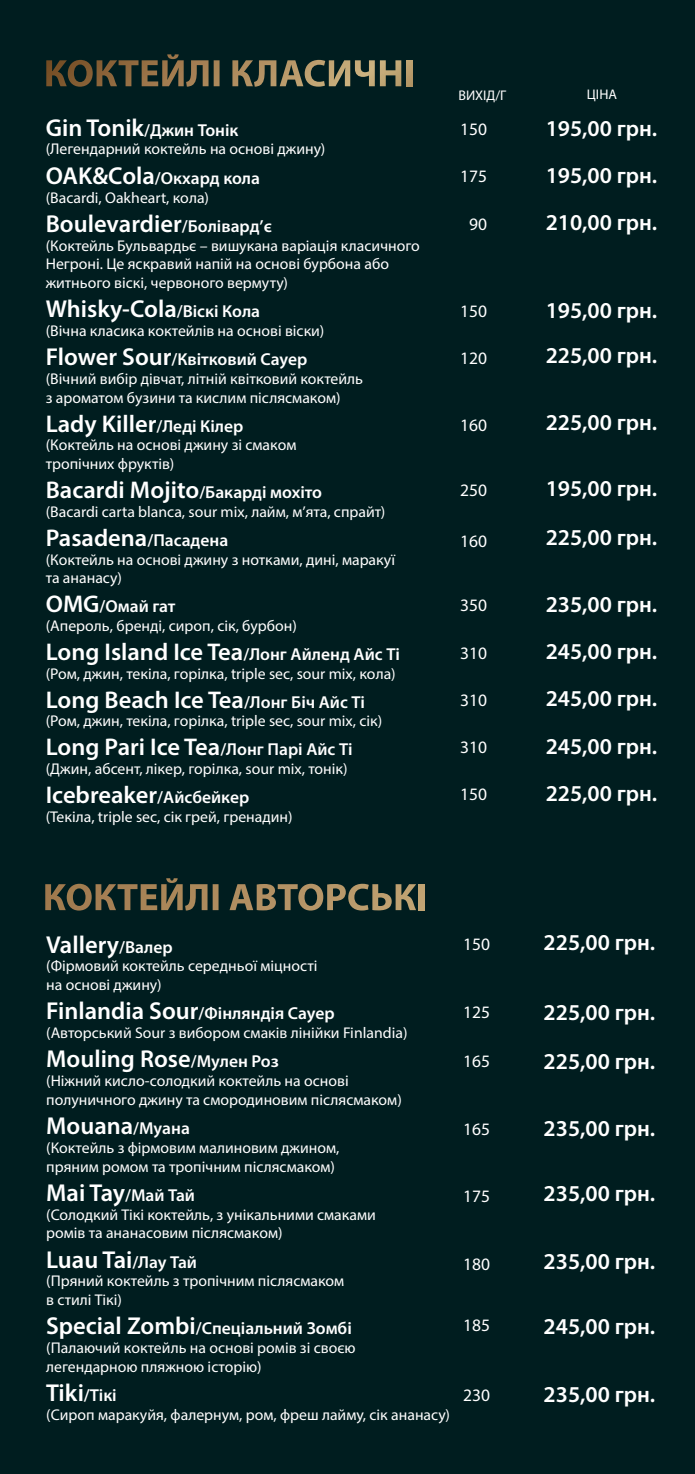
<style>
.page{position:relative;width:695px;height:1474px;background:#fff}
.page>*{position:absolute;margin:0;border:0;box-sizing:border-box;transform-origin:0 0}
.t1{font:600 24.5px "Myriad Pro";color:#fff}
.t2{font:600 24.15px "Myriad Pro";color:#fff}
.t3{font:600 22.75px/47.2px "Myriad Pro";color:#fff}
.t4{font:17.5px "Myriad Pro";color:#fff}
.t5{font:600 17.32px "Myriad Pro";color:#fff}
.t6{font:15.58px/18.7px "Myriad Pro";color:#fff}
.t7{font:14px "Myriad Pro";color:#fff}
.s1{font-size:24.5px}
.s2{font-size:17.32px}
.s3{font-size:24.15px}
</style>
<div class="page">
<div style="left:0;top:0;width:694px;height:1473px;background:#001d1f"></div>
<svg style="left:45px;top:878px;width:173px;height:32px"></svg>
<svg style="left:229px;top:883px;width:196px;height:27px"></svg>
<svg style="left:46px;top:54px;width:162px;height:33px"></svg>
<svg style="left:214px;top:60px;width:5px;height:26px"></svg>
<svg style="left:232px;top:60px;width:180px;height:27px"></svg>
<p class="t5" style="left:46px;top:119px;width:194px"><span class="s1">Gin Tonik</span>/Джин Тонік</p>
<p class="t6" style="left:46px;top:140px;width:281px">(Легендарний коктейль на основі джину)</p>
<p class="t5" style="left:46px;top:167px;width:216px"><span class="s1">OAK&amp;Cola</span>/Окхард кола</p>
<p class="t6" style="left:46px;top:188px;width:165px">(Bacardi, Oakheart, кола)</p>
<h1 class="t1" style="left:46px;top:208px;width:227px">Boulevardier<span class="s2">/Болівард’є</span></h1>
<p class="t6" style="left:46px;top:236px;width:375px">(Коктейль Бульвардьє – вишукана варіація класичного<br>Негроні. Це яскравий напій на основі бурбона або житнього віскі, червоного вермуту)</p>
<h1 class="t1" style="left:46px;top:293px;width:216px">Whisky-Cola<span class="s2">/Віскі Кола</span></h1>
<p class="t6" style="left:46px;top:321px;width:280px">(Вічна класика коктейлів на основі віски)</p>
<p class="t5" style="left:46px;top:348px;width:263px"><span class="s1">Flower Sour</span>/Квітковий Сауер</p>
<p class="t6" style="left:46px;top:369px;width:319px">(Вічний вибір дівчат, літній квітковий коктейль з ароматом бузини та кислим післясмаком)</p>
<h2 class="t2" style="left:46px;top:408px;width:199px">Lady Killer<span class="s2">/Леді Кілер</span></h2>
<p class="t6" style="left:46px;top:435px;width:252px">(Коктейль на основі джину зі смаком тропічних фруктів)</p>
<p class="t5" style="left:46px;top:481px;width:278px"><span class="s3">Bacardi Mojito</span>/Бакарді мохіто</p>
<p class="t6" style="left:46px;top:502px;width:341px">(Bacardi carta blanca, sour mix, лайм, м’ята, спрайт)</p>
<p class="t5" style="left:46px;top:529px;width:184px"><span class="s3">Pasadena</span>/Пасадена</p>
<p class="t6" style="left:46px;top:549px;width:351px">(Коктейль на основі джину з нотками, дині, маракуї та ананасу)</p>
<p class="t5" style="left:46px;top:595px;width:131px"><span class="s3">OMG</span>/Омай гат</p>
<p class="t6" style="left:46px;top:616px;width:252px">(Апероль, бренді, сироп, сік, бурбон)</p>
<h2 class="t2" style="left:46px;top:636px;width:355px">Long Island Ice Tea<span class="s2">/Лонг Айленд Айс Ті</span></h2>
<p class="t6" style="left:46px;top:663px;width:351px">(Ром, джин, текіла, горілка, triple sec, sour mix, кола)</p>
<h2 class="t2" style="left:46px;top:684px;width:321px">Long Beach Ice Tea<span class="s2">/Лонг Біч Айс Ті</span></h2>
<p class="t6" style="left:46px;top:711px;width:338px">(Ром, джин, текіла, горілка, triple sec, sour mix, сік)</p>
<h2 class="t2" style="left:46px;top:731px;width:308px">Long Pari Ice Tea<span class="s2">/Лонг Парі Айс Ті</span></h2>
<p class="t6" style="left:46px;top:759px;width:303px">(Джин, абсент, лікер, горілка, sour mix, тонік)</p>
<h2 class="t2" style="left:46px;top:779px;width:205px">Icebreaker<span class="s2">/Айсбейкер</span></h2>
<p class="t6" style="left:46px;top:806px;width:248px">(Текіла, triple sec, сік грей, гренадин)</p>
<p class="t7" style="left:458px;top:86px;width:49px">ВИХІД/Г</p>
<p class="t7" style="left:586px;top:85px;width:32px">ЦІНА</p>
<p class="t4" style="left:460px;top:118px;width:28px">150</p>
<p class="t4" style="left:460px;top:166px;width:28px">175</p>
<p class="t4" style="left:469px;top:213px;width:19px">90</p>
<p class="t4" style="left:460px;top:300px;width:28px">150</p>
<p class="t4" style="left:460px;top:348px;width:28px">120</p>
<p class="t4" style="left:460px;top:414px;width:28px">160</p>
<p class="t4" style="left:460px;top:479px;width:28px">250</p>
<p class="t4" style="left:460px;top:530px;width:28px">160</p>
<p class="t4" style="left:460px;top:594px;width:28px">350</p>
<p class="t4" style="left:460px;top:642px;width:28px">310</p>
<p class="t4" style="left:460px;top:689px;width:28px">310</p>
<p class="t4" style="left:460px;top:736px;width:28px">310</p>
<p class="t4" style="left:460px;top:783px;width:28px">150</p>
<h3 class="t3" style="left:545px;top:104px;width:113px;text-align:justify">195,00 грн.<br>195,00 грн.<br>210,00 грн.</h3>
<h3 class="t3" style="left:545px;top:287px;width:113px;line-height:45.5px">195,00 грн.<br>225,00 грн.</h3>
<h3 class="t3" style="left:545px;top:398px;width:113px">225,00 грн.</h3>
<h3 class="t3" style="left:545px;top:463px;width:113px;line-height:49px">195,00 грн.<br>225,00 грн.</h3>
<h3 class="t3" style="left:545px;top:580px;width:113px;text-align:justify">235,00 грн.<br>245,00 грн.<br>245,00 грн.<br>245,00 грн.<br>225,00 грн.</h3>
<h1 class="t1" style="left:46px;top:928px;width:128px">Vallery<span class="s2">/Валер</span></h1>
<p class="t6" style="left:46px;top:956px;width:273px">(Фірмовий коктейль середньої міцності на основі джину)</p>
<p class="t5" style="left:46px;top:1002px;width:290px"><span class="s1">Finlandia Sour</span>/Фінляндія Сауер</p>
<p class="t6" style="left:46px;top:1023px;width:363px">(Авторський Sour з вибором смаків лінійки Finlandia)</p>
<h1 class="t1" style="left:46px;top:1043px;width:234px">Mouling Rose<span class="s2">/Мулен Роз</span></h1>
<p class="t6" style="left:46px;top:1071px;width:357px">(Ніжний кисло-солодкий коктейль на основі полуничного джину та смородиновим післясмаком)</p>
<h1 class="t1" style="left:46px;top:1110px;width:145px">Mouana<span class="s2">/Муана</span></h1>
<p class="t6" style="left:46px;top:1138px;width:294px">(Коктейль з фірмовим малиновим джином, пряним ромом та тропічним післясмаком)</p>
<p class="t5" style="left:46px;top:1184px;width:150px"><span class="s1">Mai Tay</span>/Май Тай</p>
<p class="t6" style="left:46px;top:1204px;width:331px">(Солодкий Тікі коктейль, з унікальними смаками ромів та ананасовим післясмаком)</p>
<h1 class="t1" style="left:46px;top:1243px;width:152px">Luau Tai<span class="s2">/Лау Тай</span></h1>
<p class="t6" style="left:46px;top:1271px;width:299px">(Пряний коктейль з тропічним післясмаком в стилі Тікі)</p>
<p class="t5" style="left:46px;top:1317px;width:307px"><span class="s1">Special Zombi</span>/Спеціальний Зомбі</p>
<p class="t6" style="left:46px;top:1338px;width:311px">(Палаючий коктейль на основі ромів зі своєю легендарною пляжною історію)</p>
<p class="t5" style="left:46px;top:1384px;width:72px"><span class="s1">Tiki</span>/Тікі</p>
<p class="t6" style="left:46px;top:1404px;width:405px">(Сироп маракуйя, фалернум, ром, фреш лайму, сік ананасу)</p>
<p class="t4" style="left:463px;top:933px;width:28px">150</p>
<p class="t4" style="left:463px;top:1001px;width:28px">125</p>
<p class="t4" style="left:463px;top:1050px;width:28px">165</p>
<p class="t4" style="left:463px;top:1118px;width:28px">165</p>
<p class="t4" style="left:463px;top:1185px;width:28px">175</p>
<p class="t4" style="left:463px;top:1253px;width:28px">180</p>
<p class="t4" style="left:463px;top:1314px;width:28px">185</p>
<p class="t4" style="left:463px;top:1384px;width:28px">230</p>
<h3 class="t3" style="left:543px;top:918px;width:113px">225,00 грн.</h3>
<h3 class="t3" style="left:543px;top:987px;width:113px;line-height:49px">225,00 грн.<br>225,00 грн.</h3>
<h3 class="t3" style="left:543px;top:1103px;width:113px">235,00 грн.</h3>
<h3 class="t3" style="left:543px;top:1168px;width:113px">235,00 грн.</h3>
<h3 class="t3" style="left:543px;top:1236px;width:113px">235,00 грн.</h3>
<h3 class="t3" style="left:543px;top:1301px;width:113px">245,00 грн.</h3>
<h3 class="t3" style="left:543px;top:1369px;width:113px">235,00 грн.</h3>
</div>
